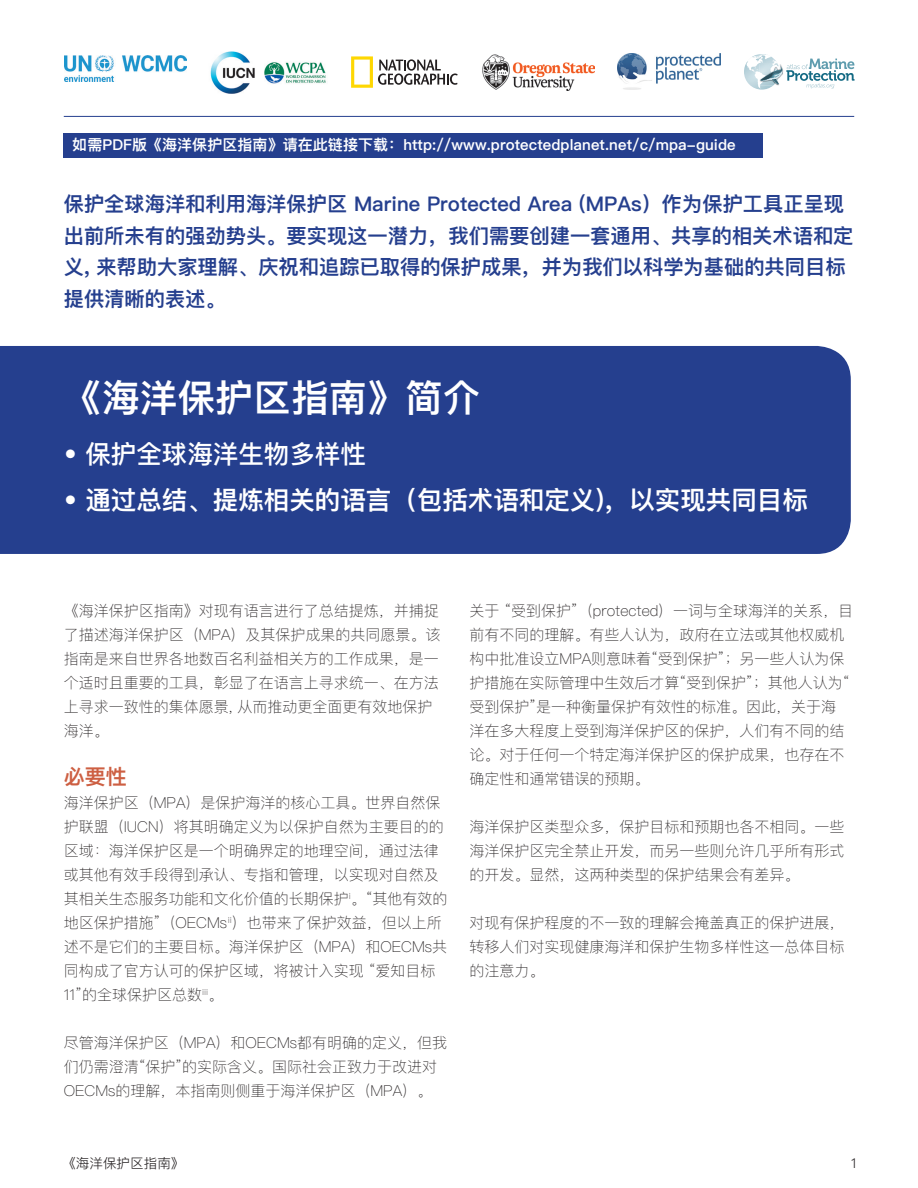
<style>
.page{position:relative;width:918px;height:1188px;background:#fff}
.page>*{position:absolute;margin:0;border:0;box-sizing:border-box;transform-origin:0 0}
.Pingfang_SC_semi_HEA{font:600 37.5px "Ping Fang SC";letter-spacing:.01em;color:#fff}
.Pingfang_SC_semi_HEA-2{font:600 25.5px "Ping Fang SC";color:#fff}
.Pingfang_SC_semi_HEA-3{font:500 25.5px "Ping Fang SC";color:#fff}
.Pingfang_SC_semi_Cro{font:600 21px "Ping Fang SC";color:#cd5f42}
.Pingfang_SC_intro{font:600 20.25px/31.5px "Ping Fang SC";color:#253f8e}
.Pingfang_SC_Thin_BOD{font:100 15px/24px "Ping Fang SC";color:#231f20}
.Bodycopy_space_after{font:600 15px "Ping Fang SC";letter-spacing:.005em;color:#fff}
.Bodycopy_space_after-2{font:300 13.5px "Ping Fang SC";letter-spacing:.005em;color:#231f20}
</style>
<div class="page">
<div style="left:0;top:346px;width:851px;height:208px;background:#253f8e"></div>
<img style="left:482px;top:54px;width:113px;height:36px">
<svg style="left:747px;top:54px;width:108px;height:35px"></svg>
<img style="left:210px;top:51px;width:116px;height:43px">
<svg style="left:351px;top:56px;width:107px;height:32px"></svg>
<img style="left:618px;top:53px;width:103px;height:37px">
<img style="left:64px;top:56px;width:123px;height:26px">
<hr style="left:64px;top:116px;width:790px;height:1px;background:#253f8e">
<div style="left:64px;top:133px;width:699px;height:25px;background:#253f8e"></div>
<p class="Bodycopy_space_after" style="left:72px;top:135px;width:665px">如需PDF版《海洋保护区指南》请在此链接下载：http://www.protectedplanet.net/c/mpa-guide</p>
<p class="Pingfang_SC_intro" style="left:64px;top:188px;width:791px">保护全球海洋和利用海洋保护区 Marine Protected Area (MPAs）作为保护工具正呈现出前所未有的强劲势头。要实现这一潜力，我们需要创建一套通用、共享的相关术语和定义, 来帮助大家理解、庆祝和追踪已取得的保护成果，并为我们以科学为基础的共同目标提供清晰的表述。</p>
<p class="Pingfang_SC_semi_HEA" style="left:64px;top:375px;width:418px">《海洋保护区指南》简介</p>
<p class="Pingfang_SC_semi_HEA-3" style="left:64px;top:438px;width:303px">• 保护全球海洋生物多样性</p>
<p class="Pingfang_SC_semi_HEA-2" style="left:64px;top:484px;width:745px">• 通过总结、提炼相关的语言（包括术语和定义)，以实现共同目标</p>
<p class="Pingfang_SC_Thin_BOD" style="left:64px;top:598px;width:378px">《海洋保护区指南》对现有语言进行了总结提炼，并捕捉了描述海洋保护区（MPA）及其保护成果的共同愿景。该指南是来自世界各地数百名利益相关方的工作成果，是一个适时且重要的工具，彰显了在语言上寻求统一、在方法上寻求一致性的集体愿景, 从而推动更全面更有效地保护海洋。</p>
<p class="Pingfang_SC_semi_Cro" style="left:64px;top:763px;width:64px">必要性</p>
<p class="Pingfang_SC_Thin_BOD" style="left:64px;top:790px;width:385px">海洋保护区（MPA）是保护海洋的核心工具。世界自然保护联盟（IUCN）将其明确定义为以保护自然为主要目的的区域：海洋保护区是一个明确界定的地理空间，通过法律或其他有效手段得到承认、专指和管理，以实现对自然及其相关生态服务功能和文化价值的长期保护<sup>i</sup>。“其他有效的地区保护措施”（OECMs<sup>ii</sup>）也带来了保护效益，但以上所述不是它们的主要目标。海洋保护区（MPA）和OECMs共同构成了官方认可的保护区域，将被计入实现 “爱知目标<br>11”的全球保护区总数<sup>iii</sup>。</p>
<p class="Pingfang_SC_Thin_BOD" style="left:64px;top:1030px;width:385px">尽管海洋保护区（MPA）和OECMs都有明确的定义，但我们仍需澄清“保护”的实际含义。国际社会正致力于改进对<br>OECMs的理解，本指南则侧重于海洋保护区（MPA）。</p>
<p class="Pingfang_SC_Thin_BOD" style="left:470px;top:598px;width:385px">关于 “受到保护”（protected）一词与全球海洋的关系，目前有不同的理解。有些人认为，政府在立法或其他权威机构中批准设立MPA则意味着“受到保护”；另一些人认为保护措施在实际管理中生效后才算“受到保护”；其他人认为“受到保护”是一种衡量保护有效性的标准。因此，关于海洋在多大程度上受到海洋保护区的保护，人们有不同的结论。对于任何一个特定海洋保护区的保护成果，也存在不确定性和通常错误的预期。</p>
<p class="Pingfang_SC_Thin_BOD" style="left:470px;top:814px;width:376px;text-align:justify">海洋保护区类型众多，保护目标和预期也各不相同。一些海洋保护区完全禁止开发，而另一些则允许几乎所有形式的开发。显然，这两种类型的保护结果会有差异。</p>
<p class="Pingfang_SC_Thin_BOD" style="left:470px;top:910px;width:376px;text-align:justify">对现有保护程度的不一致的理解会掩盖真正的保护进展，转移人们对实现健康海洋和保护生物多样性这一总体目标的注意力。</p>
<p class="Bodycopy_space_after-2" style="left:62px;top:1155px;width:124px">《海洋保护区指南》</p>
<p class="Bodycopy_space_after-2" style="left:851px;top:1155px;width:7px">1</p>
</div>
